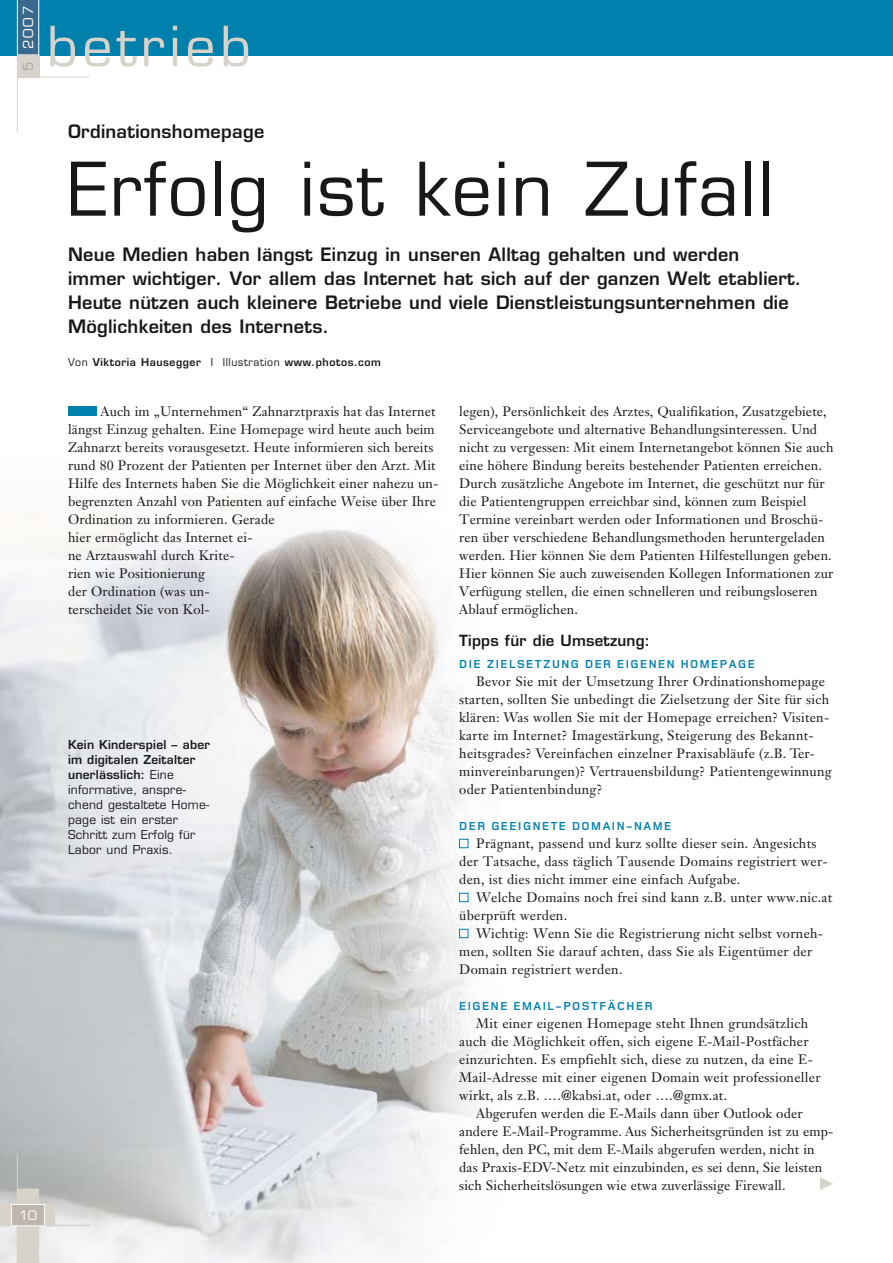
<style>
.page{position:relative;width:893px;height:1263px;background:#fff}
.page>*{position:absolute;margin:0;border:0;box-sizing:border-box;transform-origin:0 0}
.t1{font:72px "Eurostile LT Std";letter-spacing:.025em;color:#1a171b}
.t2{font:54px "Eurostile LT Std";letter-spacing:.08em;color:#d8d3ca}
.t3{font:600 18px/24px "Eurostile LT Std";letter-spacing:.015em;color:#1a171b}
.t4{font:600 15px "Eurostile LT Std";letter-spacing:.015em;color:#1a171b}
.t5{font:13.5px/18px "Janson Text LT Std";letter-spacing:.01em;color:#1a171b}
.t6{font:13.5px "Eurostile LT Std";color:#fff}
.t7{font:13.5px "Eurostile LT Std";color:#a3aba3}
.t8{font:12.75px "Eurostile LT Std";color:#fff}
.t9{font:12px/15px "Eurostile LT Std";letter-spacing:.02em;color:#1a171b}
.t10{font:700 12px "Foundry Monoline";letter-spacing:.125em;color:#0080ad}
.t11{font:600 10.5px "Eurostile LT Std";letter-spacing:.05em;color:#1a171b}
.s1{font-weight:400}
.s2{font-weight:600}
</style>
<div class="page">
<img style="left:0;top:502px;width:490px;height:761px">
<div style="left:0;top:0;width:893px;height:55px;background:#0080ad"></div>
<svg style="left:17px;top:0;width:22px;height:55px"></svg>
<hr style="left:0;top:1225px;width:90px;height:1px;background:#d8d3ca">
<hr style="left:17px;top:1153px;width:1px;height:110px;background:#d8d3ca">
<svg style="left:0;top:1188px;width:55px;height:75px;background:#dbd8d4"></svg>
<div style="left:11px;top:1204px;width:34px;height:22px;background:#beb5ad"></div>
<div style="left:11px;top:1204px;width:34px;height:22px;border:1px solid #fff"></div>
<hr style="left:17px;top:55px;width:1px;height:77px;background:#d8d3ca">
<hr style="left:17px;top:77px;width:72px;height:1px;background:#d8d3ca">
<div style="left:17px;top:55px;width:22px;height:22px;background:#d8d3ca"></div>
<div style="left:68px;top:406px;width:28px;height:10px;background:#0080ad"></div>
<div style="left:459px;top:839px;width:9px;height:9px;border:1px solid #0080ad"></div>
<div style="left:459px;top:893px;width:9px;height:9px;border:1px solid #0080ad"></div>
<div style="left:459px;top:929px;width:9px;height:9px;border:1px solid #0080ad"></div>
<svg style="left:820px;top:1177px;width:13px;height:13px"></svg>
<p class="t6" style="left:20px;top:49px;width:45px;rotate:-90deg">2007</p>
<p class="t7" style="left:20px;top:71px;width:11px;rotate:-90deg">5</p>
<h2 class="t2" style="left:47px;top:14px;width:206px">betrieb</h2>
<p class="t8" style="left:19px;top:1207px;width:19px">10</p>
<h3 class="t3" style="left:68px;top:119px;width:198px">Ordinationshomepage</h3>
<h1 class="t1" style="left:68px;top:146px;width:707px">Erfolg ist kein Zufall</h1>
<p class="t3" style="left:68px;top:242px;width:735px">Neue Medien haben längst Einzug in unseren Alltag gehalten und werden<br>immer wichtiger. Vor allem das Internet hat sich auf der ganzen Welt etabliert.<br>Heute nützen auch kleinere Betriebe und viele Dienstleistungsunternehmen die Möglichkeiten des Internets.</p>
<p class="t11" style="left:68px;top:355px;width:314px"><span class="s1">Von</span> Viktoria Hausegger <span class="s1">I Illustration</span> www.photos.com</p>
<p class="t5" style="left:68px;top:402px;width:372px;text-indent:33px">Auch im „Unternehmen“ Zahnarztpraxis hat das Internet längst Einzug gehalten. Eine Homepage wird heute auch beim Zahnarzt bereits vorausgesetzt. Heute informieren sich bereits rund 80 Prozent der Patienten per Internet über den Arzt. Mit Hilfe des Internets haben Sie die Möglichkeit einer nahezu un&shy;begrenzten Anzahl von Patienten auf einfache Weise über Ihre Ordination zu informieren. Gerade<br>hier ermöglicht das Internet ei-<br>ne Arztauswahl durch Krite-<br>rien wie Positionierung<br>der Ordination (was un-<br>terscheidet Sie von Kol-</p>
<p class="t5" style="left:459px;top:402px;width:376px">legen), Persönlichkeit des Arztes, Qualifikation, Zusatzgebiete, Serviceangebote und alternative Behandlungsinteressen. Und nicht zu vergessen: Mit einem Internetangebot können Sie auch eine höhere Bindung bereits bestehender Patienten erreichen.<br>Durch zusätzliche Angebote im Internet, die geschützt nur für die Patientengruppen erreichbar sind, können zum Beispiel Termine vereinbart werden oder Informationen und Broschü&shy;ren über verschiedene Behandlungsmethoden heruntergeladen werden. Hier können Sie dem Patienten Hilfestellungen geben.<br>Hier können Sie auch zuweisenden Kollegen Informationen zur Verfügung stellen, die einen schnelleren und reibungsloseren Ablauf ermöglichen.</p>
<p class="t4" style="left:459px;top:631px;width:192px">Tipps für die Umsetzung:</p>
<p class="t10" style="left:459px;top:658px;width:297px">DIE ZIELSETZUNG DER EIGENEN HOMEPAGE</p>
<p class="t5" style="left:459px;top:672px;width:374px;text-indent:17px">Bevor Sie mit der Umsetzung Ihrer Ordinationshomepage starten, sollten Sie unbedingt die Zielsetzung der Site für sich klären: Was wollen Sie mit der Homepage erreichen? Visiten&shy;karte im Internet? Imagestärkung, Steigerung des Bekannt&shy;heitsgrades? Vereinfachen einzelner Praxisabläufe (z.B. Ter&shy;minvereinbarungen)? Vertrauensbildung? Patientengewinnung oder Patientenbindung?</p>
<p class="t10" style="left:459px;top:820px;width:214px">DER GEEIGNETE DOMAIN-NAME</p>
<p class="t5" style="left:459px;top:834px;width:370px;text-indent:17px">Prägnant, passend und kurz sollte dieser sein. Angesichts der Tatsache, dass täglich Tausende Domains registriert wer&shy;den, ist dies nicht immer eine einfach Aufgabe.</p>
<p class="t5" style="left:459px;top:888px;width:374px;text-indent:17px">Welche Domains noch frei sind kann z.B. unter www.nic.at überprüft werden.</p>
<p class="t5" style="left:459px;top:924px;width:365px;text-indent:17px">Wichtig: Wenn Sie die Registrierung nicht selbst vorneh&shy;men, sollten Sie darauf achten, dass Sie als Eigentümer der<br>Domain registriert werden.</p>
<p class="t10" style="left:459px;top:1000px;width:195px">EIGENE EMAIL-POSTFÄCHER</p>
<p class="t5" style="left:459px;top:1014px;width:363px;text-indent:17px">Mit einer eigenen Homepage steht Ihnen grundsätzlich auch die Möglichkeit offen, sich eigene E-Mail-Postfächer einzurichten. Es empfiehlt sich, diese zu nutzen, da eine E-Mail-Adresse mit einer eigenen Domain weit professioneller wirkt, als z.B. ….@kabsi.at, oder ….@gmx.at.</p>
<p class="t5" style="left:459px;top:1104px;width:376px;text-indent:17px">Abgerufen werden die E-Mails dann über Outlook oder andere E-Mail-Programme. Aus Sicherheitsgründen ist zu emp&shy;fehlen, den PC, mit dem E-Mails abgerufen werden, nicht in das Praxis-EDV-Netz mit einzubinden, es sei denn, Sie leisten sich Sicherheitslösungen wie etwa zuverlässige Firewall.</p>
<p class="t9" style="left:68px;top:737px;width:144px"><span class="s2">Kein Kinderspiel – aber im digitalen Zeitalter unerlässlich:</span> Eine informative, anspre&shy;chend gestaltete Home&shy;page ist ein erster<br>Schritt zum Erfolg für<br>Labor und Praxis.</p>
</div>
